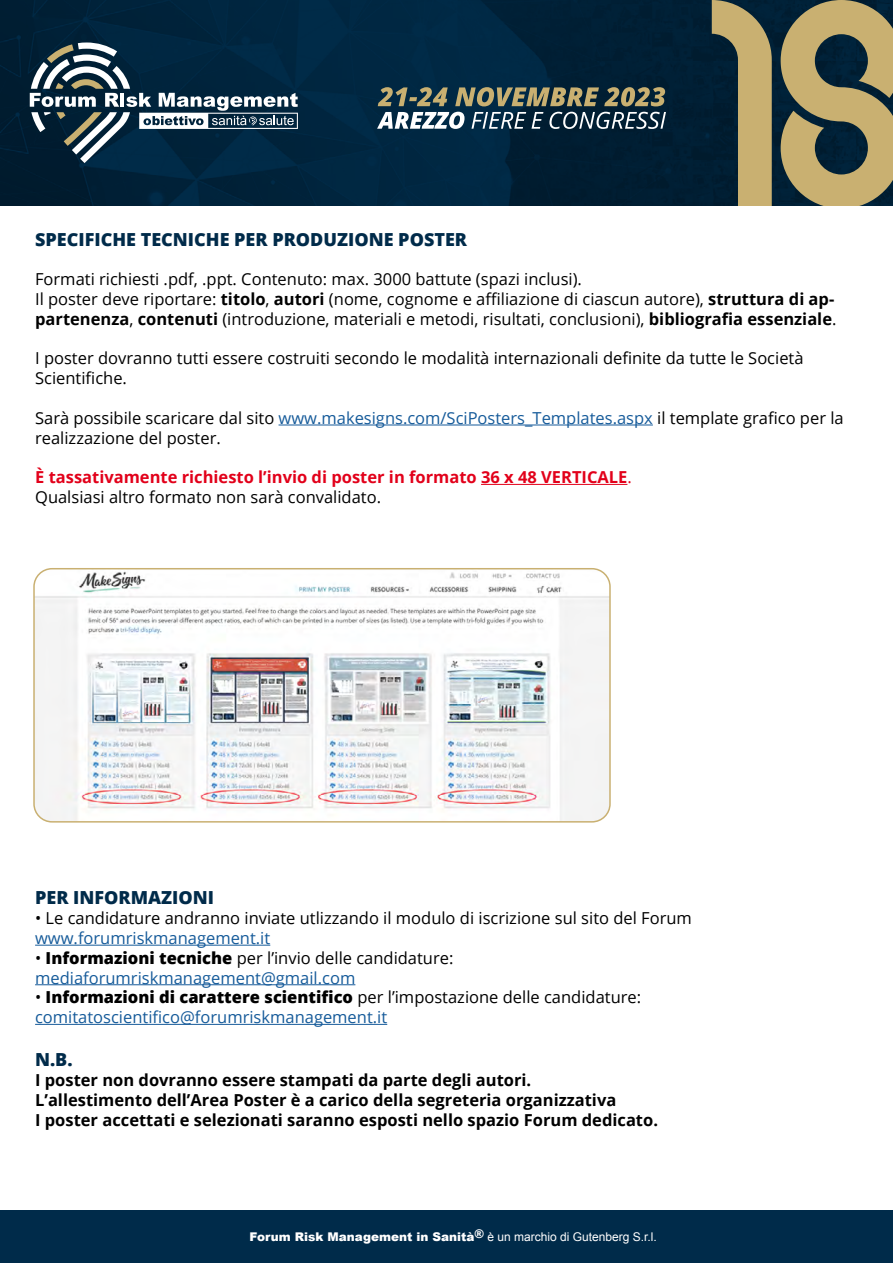
<style>
.page{position:relative;width:893px;height:1263px;background:#fff}
.page>*{position:absolute;margin:0;border:0;box-sizing:border-box;transform-origin:0 0}
.t1{font:800 18px "Open Sans";color:#002b4a}
.t2{font:16.5px/19.8px "Open Sans";color:#000}
.t3{font:16.5px/19.8px "Open Sans";color:#165b9a}
.t4{font:700 16.5px/19.8px "Open Sans";color:#000}
.t5{font:700 16.5px/19.8px "Open Sans";color:#e2001a}
.t6{font:900 12px "Arial";color:#fff}
.s1{font-weight:700}
.s2{color:#165b9a}
.s3{font-weight:400}
.s4{font-weight:400;color:#000}
.s5{color:#000}
.s6{font-weight:800;color:#000}
</style>
<div class="page">
<div style="left:0;top:1210px;width:893px;height:53px;background:#002b4a"></div>
<img style="left:0;top:0;width:781px;height:206px">
<svg style="left:781px;top:0;width:112px;height:206px;background:#847f5c"></svg>
<svg style="left:712px;top:0;width:60px;height:206px;background:#737256"></svg>
<svg style="left:30px;top:42px;width:268px;height:121px;background:#2e4a5d"></svg>
<svg style="left:377px;top:112px;width:289px;height:17px"></svg>
<svg style="left:378px;top:87px;width:287px;height:19px;background:#686d58"></svg>
<hr style="left:279px;top:425px;width:374px;height:1px;background:#165b9a">
<hr style="left:481px;top:484px;width:146px;height:1px;background:#e2001a">
<hr style="left:35px;top:945px;width:235px;height:1px;background:#165b9a">
<hr style="left:35px;top:984px;width:320px;height:1px;background:#165b9a">
<hr style="left:35px;top:1024px;width:352px;height:1px;background:#165b9a">
<img style="left:34px;top:571px;width:576px;height:251px">
<div style="left:33px;top:568px;width:578px;height:254px;border:2px solid #c9b071;border-radius:18px"></div>
<p class="t1" style="left:35px;top:225px;width:433px">SPECIFICHE TECNICHE PER PRODUZIONE POSTER</p>
<p class="t2" style="left:35px;top:269px;width:803px">Formati richiesti .pdf, .ppt. Contenuto: max. 3000 battute (spazi inclusi).<br>Il poster deve riportare: <span class="s1">titolo</span>, <span class="s1">autori</span> (nome, cognome e affiliazione di ciascun autore), <span class="s1">struttura di ap&shy;partenenza</span>, <span class="s1">contenuti</span> (introduzione, materiali e metodi, risultati, conclusioni), <span class="s1">bibliografia essenziale</span>.</p>
<p class="t2" style="left:35px;top:348px;width:770px">I poster dovranno tutti essere costruiti secondo le modalità internazionali definite da tutte le Società<br>Scientifiche.</p>
<p class="t2" style="left:35px;top:407px;width:810px">Sarà possibile scaricare dal sito <span class="s2">www.makesigns.com/SciPosters_Templates.aspx</span> il template grafico per la realizzazione del poster.</p>
<p class="t5" style="left:35px;top:467px;width:598px">È tassativamente richiesto l’invio di poster in formato 36 x 48 VERTICALE<span class="s3">.<br></span><span class="s4">Qualsiasi altro formato non sarà convalidato.</span></p>
<p class="t1" style="left:35px;top:884px;width:180px">PER INFORMAZIONI</p>
<p class="t2" style="left:35px;top:908px;width:658px">• Le candidature andranno inviate utlizzando il modulo di iscrizione sul sito del Forum</p>
<p class="t3" style="left:35px;top:927px;width:237px">www.forumriskmanagement.it</p>
<p class="t3" style="left:35px;top:947px;width:420px"><span class="s5">•</span> <span class="s6">Informazioni tecniche</span> <span class="s5">per l’invio delle candidature: </span>mediaforumriskmanagement@gmail.com</p>
<p class="t3" style="left:35px;top:987px;width:608px"><span class="s5">•</span> <span class="s6">Informazioni di carattere scientifico</span> <span class="s5">per l’impostazione delle candidature: </span>comitatoscientifico@forumriskmanagement.it</p>
<p class="t1" style="left:35px;top:1046px;width:39px">N.B.</p>
<p class="t4" style="left:35px;top:1070px;width:624px">I poster non dovranno essere stampati da parte degli autori.<br>L’allestimento dell’Area Poster è a carico della segreteria organizzativa<br>I poster accettati e selezionati saranno esposti nello spazio Forum dedicato.</p>
<p class="t6" style="left:250px;top:1228px;width:409px">Forum Risk Management in Sanità® <span class="s3">è un marchio di Gutenberg S.r.l.</span></p>
</div>
